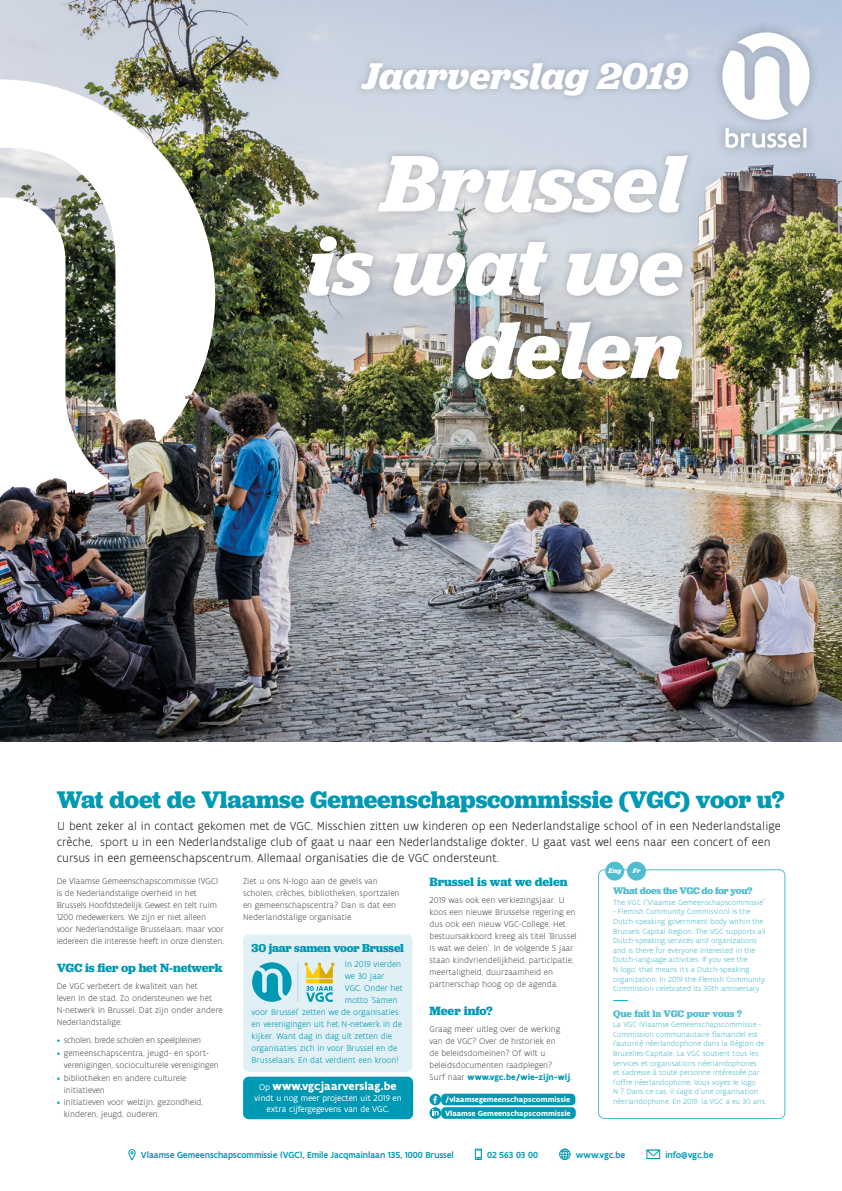
<style>
.page{position:relative;width:842px;height:1191px;background:#fff}
.page>*{position:absolute;margin:0;border:0;box-sizing:border-box;transform-origin:0 0}
.t1{font:italic 700 83.2px/83.2px "Jubilat";color:#fff;text-align:right}
.t2{font:italic 700 38.7px "Jubilat";color:#fff}
.t3{font:700 25px "Jubilat";letter-spacing:-.005em;color:#0099b3}
.t4{font:300 12.5px/16px "Flanders Art Sans";color:#282827}
.t5{font:700 12.5px "Jubilat";letter-spacing:-.01em;color:#0099b3}
.t6{font:700 12px "Flanders Art Sans";color:#fff}
.t7{font:700 12px "Jubilat";letter-spacing:-.015em;color:#0099b3}
.t8{font:700 10px "Jubilat";letter-spacing:-.025em;color:#50bccf}
.t9{font:700 10px "Jubilat";letter-spacing:-.005em;color:#50bccf}
.t10{font:500 9.5px "Flanders Art Sans";color:#0099b3}
.t11{font:300 9px/12px "Flanders Art Sans";color:#575756}
.t12{font:300 9px "Flanders Art Sans";color:#0099b3}
.t13{font:9px/11px "Flanders Art Sans";color:#fff;text-align:center}
.t14{font:300 9px "Flanders Art Sans";letter-spacing:-.03em;color:#575756}
.t15{font:300 8px/9.6px "Flanders Art Sans";color:#50bccf}
.t16{font:700 8px "Flanders Art Sans";color:#fff}
.t17{font:italic 700 6.9px "Jubilat";color:#fff}
.s1{color:#0099b3}
.s2{font-weight:700;color:#0099b3}
.s3{font-weight:400;font-size:9px}
</style>
<div class="page">
<img style="left:0;top:0;width:842px;height:741px">
<img style="left:0;top:79px;width:215px;height:312px">
<svg style="left:0;top:169px;width:111px;height:222px"></svg>
<div style="left:711px;top:21px;width:110px;height:138px;background:#000;opacity:.2"></div>
<svg style="left:725px;top:128px;width:81px;height:20px"></svg>
<svg style="left:722px;top:32px;width:88px;height:88px"></svg>
<div style="left:354px;top:55px;width:342px;height:48px;background:#000;opacity:.2"></div>
<div style="left:243px;top:934px;width:169px;height:137px;background:#e0f0f5;border-radius:6px"></div>
<svg style="left:252px;top:962px;width:40px;height:39px"></svg>
<svg style="left:298px;top:962px;width:1px;height:40px"></svg>
<svg style="left:306px;top:979px;width:13px;height:4px"></svg>
<svg style="left:319px;top:979px;width:14px;height:4px"></svg>
<svg style="left:305px;top:962px;width:29px;height:16px"></svg>
<svg style="left:306px;top:986px;width:27px;height:16px"></svg>
<svg style="left:129px;top:1149px;width:6px;height:10px"></svg>
<div style="left:128px;top:1149px;width:8px;height:11px;border:1px solid #0099b3;border-radius:3px"></div>
<svg style="left:646px;top:1149px;width:14px;height:7px"></svg>
<svg style="left:475px;top:1148px;width:7px;height:11px"></svg>
<div style="left:475px;top:1149px;width:7px;height:9px;background:#fff;border:1px solid #0099b3"></div>
<div style="left:559px;top:1148px;width:11px;height:11px;border:1px solid #0099b3;border-radius:50%"></div>
<div style="left:561px;top:1148px;width:7px;height:11px;border:1px solid #0099b3;border-radius:50%"></div>
<svg style="left:559px;top:1149px;width:11px;height:10px"></svg>
<svg style="left:613px;top:1000px;width:14px;height:1px"></svg>
<div style="left:598px;top:869px;width:187px;height:249px;border:1px solid #50bccf;border-radius:6px"></div>
<div style="left:605px;top:861px;width:19px;height:19px;background:#50bccf;border-radius:50%"></div>
<div style="left:627px;top:861px;width:19px;height:19px;background:#50bccf;border-radius:50%"></div>
<div style="left:441px;top:1093px;width:134px;height:12px;background:#0099b3;border-radius:4px"></div>
<div style="left:441px;top:1107px;width:135px;height:11px;background:#0099b3;border-radius:4px"></div>
<svg style="left:429px;top:1093px;width:12px;height:12px"></svg>
<svg style="left:429px;top:1107px;width:12px;height:11px"></svg>
<div style="left:301px;top:148px;width:395px;height:239px;background:#000;opacity:.2"></div>
<div style="left:243px;top:1076px;width:170px;height:43px;background:#0099b3;border-radius:6px"></div>
<img style="left:0;top:391px;width:215px;height:187px">
<svg style="left:432px;top:1096px;width:7px;height:19px"></svg>
<p class="t2" style="left:363px;top:51px;width:326px">Jaarverslag 2019</p>
<p class="t1" style="left:307px;top:141px;width:377px">Brussel is wat we delen</p>
<p class="t3" style="left:57px;top:783px;width:729px">Wat doet de Vlaamse Gemeenschapscommissie (VGC) voor u?</p>
<p class="t4" style="left:57px;top:818px;width:725px">U bent zeker al in contact gekomen met de VGC. Misschien zitten uw kinderen op een Nederlandstalige school of in een Nederlandstalige crèche, sport u in een Nederlandstalige club of gaat u naar een Nederlandstalige dokter. U gaat vast wel eens naar een concert of een cursus in een gemeenschapscentrum. Allemaal organisaties die de VGC ondersteunt.</p>
<p class="t11" style="left:57px;top:875px;width:169px">De Vlaamse Gemeenschapscommissie (VGC) is de Nederlandstalige overheid in het Brussels Hoofdstedelijk Gewest en telt ruim 1200 medewerkers. We zijn er niet alleen voor Nederlandstalige Brusselaars, maar voor iedereen die interesse heeft in onze diensten.</p>
<p class="t5" style="left:57px;top:959px;width:167px">VGC is fier op het N-netwerk</p>
<p class="t11" style="left:57px;top:980px;width:167px">De VGC verbetert de kwaliteit van het<br>leven in de stad. Zo ondersteunen we het N-netwerk in Brussel. Dat zijn onder andere Nederlandstalige:</p>
<p class="t14" style="left:57px;top:1034px;width:146px"><span class="s1">•</span> scholen, brede scholen en speelpleinen</p>
<p class="t11" style="left:64px;top:1047px;width:157px;text-indent:-7px"><span class="s1">•</span> gemeenschapscentra, jeugd- en sport&shy;verenigingen, socioculturele verenigingen</p>
<p class="t11" style="left:64px;top:1071px;width:124px;text-indent:-7px"><span class="s1">•</span> bibliotheken en andere culturele initiatieven</p>
<p class="t11" style="left:64px;top:1096px;width:141px;text-indent:-7px"><span class="s1">•</span> initiatieven voor welzijn, gezondheid, kinderen, jeugd, ouderen.</p>
<p class="t17" style="left:609px;top:866px;width:14px">Eng</p>
<p class="t17" style="left:633px;top:866px;width:9px">Fr</p>
<p class="t11" style="left:243px;top:875px;width:158px">Ziet u ons N-logo aan de gevels van scholen, crèches, bibliotheken, sportzalen en gemeenschapscentra? Dan is dat een Nederlandstalige organisatie.</p>
<p class="t5" style="left:429px;top:873px;width:140px">Brussel is wat we delen</p>
<p class="t8" style="left:613px;top:884px;width:141px">What does the VGC do for you?</p>
<p class="t15" style="left:613px;top:897px;width:153px">The VGC (“Vlaamse Gemeenschapscommissie”</p>
<p class="t15" style="left:613px;top:907px;width:154px">- Flemish Community Commission) is the Dutch-speaking government body within the Brussels Capital Region. The VGC supports all Dutch-speaking services and organizations and is there for everyone interested in the Dutch-language activities. If you see the<br>N logo, that means it’s a Dutch-speaking organization. In 2019 the Flemish Community Commission celebrated its 30th anniversary.</p>
<p class="t9" style="left:613px;top:1007px;width:131px">Que fait la VGC pour vous ?</p>
<p class="t15" style="left:613px;top:1020px;width:155px">La VGC (Vlaamse Gemeenschapscommissie - Commission communautaire flamande) est l’autorité néerlandophone dans la Région de Bruxelles-Capitale. La VGC soutient tous les services et organisations néerlandophones<br>et s’adresse à toute personne intéressée par l’offre néerlandophone. Vous voyez le logo<br>N ? Dans ce cas, il s’agit d’une organisation néerlandophone. En 2019, la VGC a eu 30 ans.</p>
<p class="t11" style="left:429px;top:894px;width:149px">2019 was ook een verkiezingsjaar. U koos een nieuwe Brusselse regering en dus ook een nieuw VGC-College. Het bestuursakkoord kreeg als titel ‘Brussel is wat we delen’. In de volgende 5 jaar staan kindvriendelijkheid, participatie, meertaligheid, duurzaamheid en partnerschap hoog op de agenda.</p>
<p class="t5" style="left:429px;top:1003px;width:65px">Meer info?</p>
<p class="t11" style="left:429px;top:1023px;width:144px">Graag meer uitleg over de werking van de VGC? Over de historiek en<br>de beleidsdomeinen? Of wilt u beleidsdocumenten raadplegen?<br>Surf naar <span class="s2">www.vgc.be/wie-zijn-wij</span>.</p>
<p class="t7" style="left:252px;top:940px;width:154px">30 jaar samen voor Brussel</p>
<p class="t12" style="left:345px;top:959px;width:58px">In 2019 vierden</p>
<p class="t12" style="left:345px;top:971px;width:41px">we 30 jaar</p>
<p class="t12" style="left:345px;top:983px;width:60px">VGC. Onder het</p>
<p class="t12" style="left:345px;top:995px;width:54px">motto ‘Samen</p>
<p class="t12" style="left:252px;top:1007px;width:148px">voor Brussel’ zetten we de organisaties</p>
<p class="t12" style="left:252px;top:1019px;width:152px">en verenigingen uit het N-netwerk in de</p>
<p class="t12" style="left:252px;top:1031px;width:142px">kijker. Want dag in dag uit zetten die</p>
<p class="t12" style="left:252px;top:1043px;width:147px">organisaties zich in voor Brussel en de</p>
<p class="t12" style="left:252px;top:1055px;width:149px">Brusselaars. En dat verdient een kroon!</p>
<p class="t6" style="left:259px;top:1078px;width:139px"><span class="s3">Op</span> www.vgcjaarverslag.be</p>
<p class="t13" style="left:254px;top:1092px;width:149px">vindt u nog meer projecten uit 2019 en extra cijfergegevens van de VGC.</p>
<p class="t16" style="left:445px;top:1094px;width:127px">/vlaamsegemeenschapscommissie</p>
<p class="t16" style="left:445px;top:1108px;width:127px">Vlaamse Gemeenschapscommissie</p>
<p class="t10" style="left:141px;top:1149px;width:314px">Vlaamse Gemeenschapscommissie (VGC), Emile Jacqmainlaan 135, 1000 Brussel</p>
<p class="t10" style="left:487px;top:1148px;width:52px">02 563 03 00</p>
<p class="t10" style="left:576px;top:1148px;width:51px">www.vgc.be</p>
<p class="t10" style="left:665px;top:1148px;width:50px">info@vgc.be</p>
</div>
